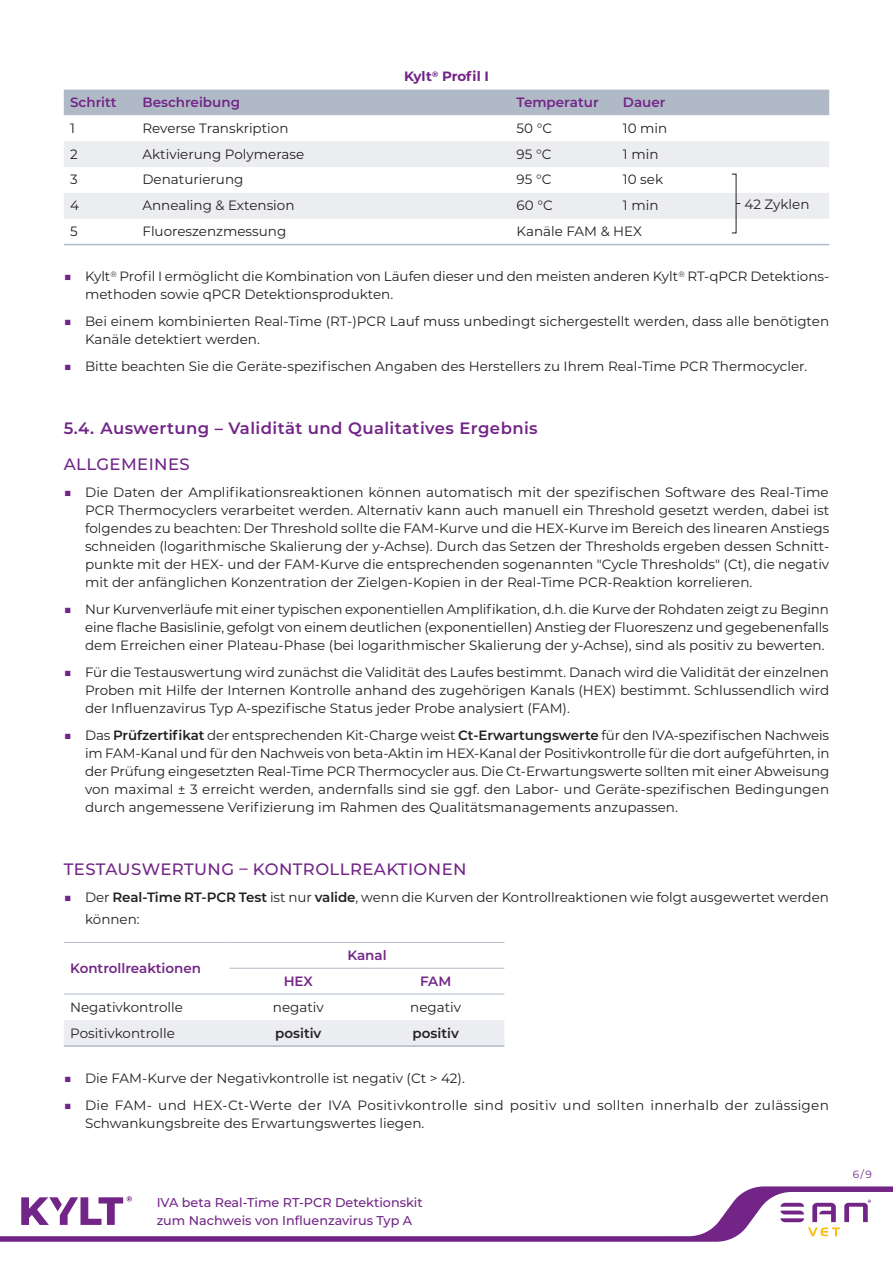
<style>
.page{position:relative;width:893px;height:1263px;background:#fff}
.page>*{position:absolute;margin:0;border:0;box-sizing:border-box;transform-origin:0 0}
.t1{font:600 16.5px "Montserrat";letter-spacing:.025em;color:#722587}
.t2{font:500 16.5px "Montserrat";letter-spacing:.025em;color:#722587}
.Tabelle_Normal{font:13.5px/18px "Montserrat";color:#231f20;text-align:justify}
.Tabelle_Normal-2{font:13.5px/18px "Montserrat";letter-spacing:.02em;color:#231f20}
.Tabelle_Kopfzeile{font:600 13.5px "Montserrat";color:#722587}
.Tabelle_Kopfzeile_lila_Schrift{font:600 13.5px "Montserrat";color:#722587}
.Tabelle_Normal-3{font:600 13.5px "Montserrat";color:#231f20}
.Tabelle_Kopfzeile_stark{font:700 13.5px "Montserrat";letter-spacing:-.005em;color:#722587}
.Tabelle_Kopfzeile_lila_Schrift_Mittig{font:600 13.5px "Montserrat";color:#722587}
.t3{font:500 12.75px/18px "Montserrat";color:#722587}
.t4{font:10.5px "Montserrat";color:#722587}
.s1{color:#722587}
.s2{font-weight:600}
</style>
<div class="page">
<svg style="left:0;top:1186px;width:893px;height:56px"></svg>
<svg style="left:21px;top:1196px;width:111px;height:29px"></svg>
<svg style="left:780px;top:1199px;width:91px;height:37px"></svg>
<div style="left:64px;top:90px;width:765px;height:25px;background:#b0bac7"></div>
<svg style="left:64px;top:115px;width:765px;height:129px"></svg>
<svg style="left:64px;top:141px;width:765px;height:78px;fill:#ebedf0"></svg>
<hr style="left:64px;top:244px;width:72px;height:1px;background:#b0bac7">
<hr style="left:136px;top:244px;width:374px;height:1px;background:#b0bac7">
<hr style="left:510px;top:244px;width:107px;height:1px;background:#b0bac7">
<hr style="left:617px;top:244px;width:106px;height:1px;background:#b0bac7">
<hr style="left:723px;top:244px;width:106px;height:1px;background:#b0bac7">
<div style="left:64px;top:1020px;width:440px;height:25px;background:#ebedf0"></div>
<hr style="left:64px;top:994px;width:166px;height:1px;background:#b0bac7">
<hr style="left:64px;top:1045px;width:166px;height:2px;background:#b0bac7">
<hr style="left:230px;top:1045px;width:137px;height:2px;background:#b0bac7">
<hr style="left:367px;top:1045px;width:137px;height:2px;background:#b0bac7">
<hr style="left:230px;top:994px;width:137px;height:1px;background:#b0bac7">
<hr style="left:367px;top:994px;width:137px;height:1px;background:#b0bac7">
<hr style="left:230px;top:968px;width:137px;height:1px;background:#b0bac7">
<hr style="left:367px;top:968px;width:137px;height:1px;background:#b0bac7">
<hr style="left:64px;top:942px;width:166px;height:1px;background:#b0bac7">
<hr style="left:230px;top:942px;width:137px;height:1px;background:#b0bac7">
<hr style="left:367px;top:942px;width:137px;height:1px;background:#b0bac7">
<p class="Tabelle_Kopfzeile_stark" style="left:404px;top:67px;width:86px">Kylt<sup>®</sup> Profil I</p>
<p class="Tabelle_Kopfzeile" style="left:70px;top:93px;width:48px">Schritt</p>
<p class="Tabelle_Kopfzeile" style="left:142px;top:93px;width:99px">Beschreibung</p>
<p class="Tabelle_Kopfzeile" style="left:517px;top:93px;width:83px">Temperatur</p>
<p class="Tabelle_Kopfzeile" style="left:623px;top:93px;width:44px">Dauer</p>
<p class="Tabelle_Normal" style="left:70px;top:118px;width:6px">1</p>
<p class="Tabelle_Normal" style="left:142px;top:118px;width:148px">Reverse Transkription</p>
<p class="Tabelle_Normal" style="left:517px;top:118px;width:37px">50 °C</p>
<p class="Tabelle_Normal" style="left:623px;top:118px;width:46px">10 min</p>
<p class="Tabelle_Normal" style="left:70px;top:144px;width:9px">2</p>
<p class="Tabelle_Normal" style="left:142px;top:144px;width:163px">Aktivierung Polymerase</p>
<p class="Tabelle_Normal" style="left:517px;top:144px;width:36px">95 °C</p>
<p class="Tabelle_Normal" style="left:623px;top:144px;width:37px">1 min</p>
<p class="Tabelle_Normal" style="left:70px;top:170px;width:9px">3</p>
<p class="Tabelle_Normal" style="left:142px;top:170px;width:102px">Denaturierung</p>
<p class="Tabelle_Normal" style="left:517px;top:170px;width:36px">95 °C</p>
<p class="Tabelle_Normal" style="left:623px;top:170px;width:42px">10 sek</p>
<p class="Tabelle_Normal" style="left:70px;top:196px;width:10px">4</p>
<p class="Tabelle_Normal" style="left:142px;top:196px;width:154px">Annealing &amp; Extension</p>
<p class="Tabelle_Normal" style="left:517px;top:196px;width:38px">60 °C</p>
<p class="Tabelle_Normal" style="left:623px;top:196px;width:37px">1 min</p>
<p class="Tabelle_Normal" style="left:70px;top:222px;width:9px">5</p>
<p class="Tabelle_Normal" style="left:142px;top:222px;width:145px">Fluoreszenzmessung</p>
<p class="Tabelle_Normal" style="left:517px;top:222px;width:127px">Kanäle FAM &amp; HEX</p>
<p class="Tabelle_Normal" style="left:85px;top:267px;width:746px;text-indent:-21px"><span class="s1">■</span> Kylt<sup>®</sup> Profil I ermöglicht die Kombination von Läufen dieser und den meisten anderen Kylt<sup>®</sup> RT-qPCR Detektions&shy;methoden sowie qPCR Detektionsprodukten.</p>
<p class="Tabelle_Normal" style="left:85px;top:312px;width:746px;text-indent:-21px"><span class="s1">■</span> Bei einem kombinierten Real-Time (RT-)PCR Lauf muss unbedingt sichergestellt werden, dass alle benötigten<br>Kanäle detektiert werden.</p>
<p class="Tabelle_Normal" style="left:64px;top:357px;width:745px"><span class="s1">■</span> Bitte beachten Sie die Geräte-spezifischen Angaben des Herstellers zu Ihrem Real-Time PCR Thermocycler.</p>
<p class="Tabelle_Normal" style="left:744px;top:194px;width:67px">42 Zyklen</p>
<p class="t1" style="left:64px;top:417px;width:475px">5.4. Auswertung – Validität und Qualitatives Ergebnis</p>
<h5 class="t2" style="left:64px;top:453px;width:128px">ALLGEMEINES</h5>
<p class="Tabelle_Normal" style="left:85px;top:483px;width:746px;text-indent:-21px"><span class="s1">■</span> Die Daten der Amplifikationsreaktionen können automatisch mit der spezifischen Software des Real-Time PCR Thermocyclers verarbeitet werden. Alternativ kann auch manuell ein Threshold gesetzt werden, dabei ist folgendes zu beachten: Der Threshold sollte die FAM-Kurve und die HEX-Kurve im Bereich des linearen Anstiegs schneiden (logarithmische Skalierung der y-Achse). Durch das Setzen der Thresholds ergeben dessen Schnitt&shy;punkte mit der HEX- und der FAM-Kurve die entsprechenden sogenannten "Cycle Thresholds" (Ct), die negativ mit der anfänglichen Konzentration der Zielgen-Kopien in der Real-Time PCR-Reaktion korrelieren.</p>
<p class="Tabelle_Normal" style="left:85px;top:600px;width:745px;text-indent:-21px"><span class="s1">■</span> Nur Kurvenverläufe mit einer typischen exponentiellen Amplifikation, d.h. die Kurve der Rohdaten zeigt zu Beginn eine flache Basislinie, gefolgt von einem deutlichen (exponentiellen) Anstieg der Fluoreszenz und gegebenenfalls dem Erreichen einer Plateau-Phase (bei logarithmischer Skalierung der y-Achse), sind als positiv zu bewerten.</p>
<p class="Tabelle_Normal" style="left:85px;top:663px;width:746px;text-indent:-21px"><span class="s1">■</span> Für die Testauswertung wird zunächst die Validität des Laufes bestimmt. Danach wird die Validität der einzelnen Proben mit Hilfe der Internen Kontrolle anhand des zugehörigen Kanals (HEX) bestimmt. Schlussendlich wird der Influenzavirus Typ A-spezifische Status jeder Probe analysiert (FAM).</p>
<p class="Tabelle_Normal" style="left:85px;top:726px;width:746px;text-indent:-21px"><span class="s1">■</span> Das <span class="s2">Prüfzertifikat</span> der entsprechenden Kit-Charge weist <span class="s2">Ct-Erwartungswerte</span> für den IVA-spezifischen Nachweis im FAM-Kanal und für den Nachweis von beta-Aktin im HEX-Kanal der Positivkontrolle für die dort aufgeführten, in der Prüfung eingesetzten Real-Time PCR Thermocycler aus. Die Ct-Erwartungswerte sollten mit einer Abweisung von maximal ± 3 erreicht werden, andernfalls sind sie ggf. den Labor- und Geräte-spezifischen Bedingungen durch angemessene Verifizierung im Rahmen des Qualitätsmanagements anzupassen.</p>
<h5 class="t2" style="left:64px;top:858px;width:404px">TESTAUSWERTUNG – KONTROLLREAKTIONEN</h5>
<p class="Tabelle_Normal" style="left:85px;top:886px;width:745px;line-height:21.6px;text-indent:-21px"><span class="s1">■</span> Der <span class="s2">Real-Time RT-PCR Test</span> ist nur <span class="s2">valide</span>, wenn die Kurven der Kontrollreaktionen wie folgt ausgewertet werden können:</p>
<p class="Tabelle_Kopfzeile_lila_Schrift" style="left:70px;top:958px;width:133px">Kontrollreaktionen</p>
<p class="Tabelle_Kopfzeile_lila_Schrift_Mittig" style="left:347px;top:945px;width:41px">Kanal</p>
<p class="Tabelle_Kopfzeile_lila_Schrift_Mittig" style="left:284px;top:971px;width:31px">HEX</p>
<p class="Tabelle_Kopfzeile_lila_Schrift_Mittig" style="left:420px;top:971px;width:33px">FAM</p>
<p class="Tabelle_Normal" style="left:70px;top:997px;width:114px">Negativkontrolle</p>
<p class="Tabelle_Normal" style="left:273px;top:997px;width:52px">negativ</p>
<p class="Tabelle_Normal" style="left:410px;top:997px;width:52px">negativ</p>
<p class="Tabelle_Normal" style="left:70px;top:1023px;width:106px">Positivkontrolle</p>
<p class="Tabelle_Normal-3" style="left:275px;top:1023px;width:48px">positiv</p>
<p class="Tabelle_Normal-3" style="left:413px;top:1023px;width:48px">positiv</p>
<p class="Tabelle_Normal" style="left:64px;top:1068px;width:403px"><span class="s1">■</span> Die FAM-Kurve der Negativkontrolle ist negativ (Ct &gt; 42).</p>
<p class="Tabelle_Normal-2" style="left:85px;top:1095px;width:745px;text-indent:-21px"><span class="s1">■</span> Die FAM- und HEX-Ct-Werte der IVA Positivkontrolle sind positiv und sollten innerhalb der zulässigen<br>Schwankungsbreite des Erwartungswertes liegen.</p>
<p class="t3" style="left:157px;top:1193px;width:268px">IVA beta Real-Time RT-PCR Detektionskit zum Nachweis von Influenzavirus Typ A</p>
<p class="t4" style="left:853px;top:1167px;width:21px">6 / 9</p>
</div>
